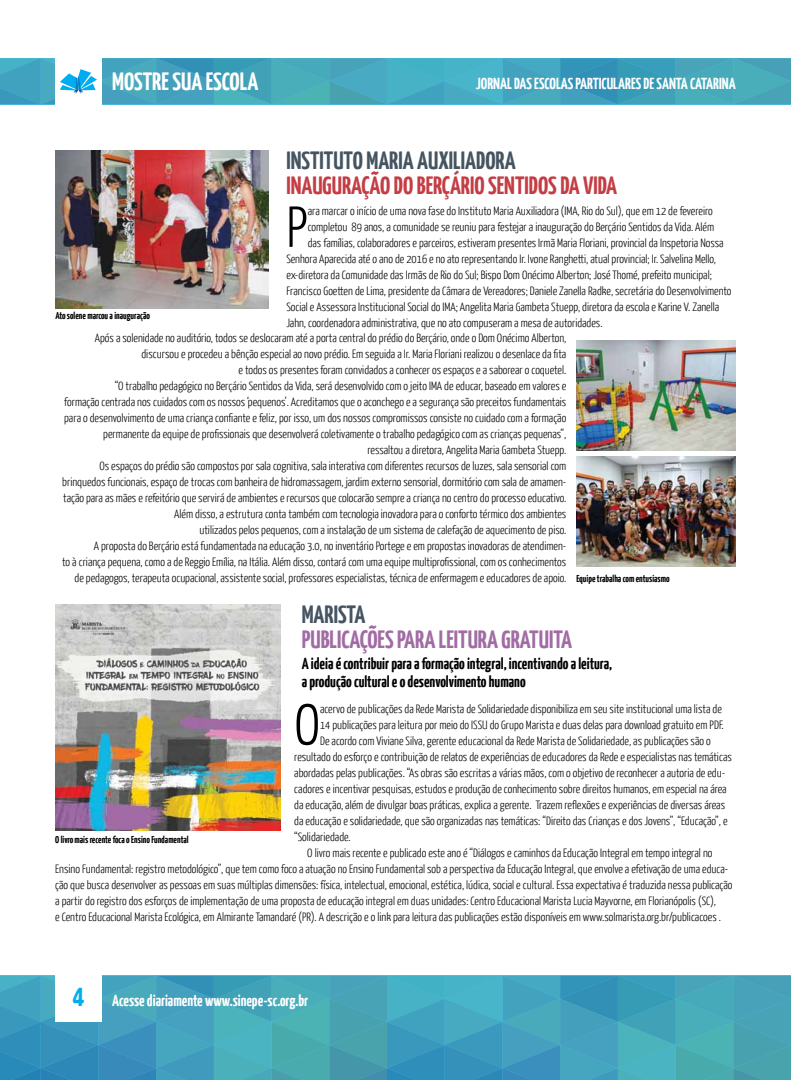
<style>
.page{position:relative;width:791px;height:1080px;background:#fff}
.page>*{position:absolute;margin:0;border:0;box-sizing:border-box;transform-origin:0 0}
.t1{font:300 57.7px "Yanone Kaffeesatz";color:#000}
.t2{font:700 25px "Yanone Kaffeesatz";color:#c43d44}
.t3{font:700 25px "Yanone Kaffeesatz";color:#455461}
.t4{font:700 25px "Yanone Kaffeesatz";color:#a16ba4}
.t5{font:700 25px "Yanone Kaffeesatz";color:#fff}
.t6{font:700 16px/18px "Yanone Kaffeesatz";color:#000}
.t7{font:700 16px "Yanone Kaffeesatz";color:#fff}
.t8{font:300 12px/16px "Yanone Kaffeesatz";color:#000;text-align:right}
.t9{font:700 10px "Yanone Kaffeesatz";color:#000}
.s1{font-size:30px;color:#00aeef}
</style>
<div class="page">
<svg style="left:0;top:976px;width:791px;height:104px;background:#42a1ba"></svg>
<div style="left:55px;top:975px;width:47px;height:47px;background:#fff"></div>
<svg style="left:0;top:58px;width:791px;height:46px;background:#4ba9c0"></svg>
<img style="left:576px;top:340px;width:160px;height:110px">
<img style="left:576px;top:456px;width:160px;height:110px">
<img style="left:55px;top:605px;width:226px;height:225px">
<img style="left:55px;top:151px;width:214px;height:157px">
<h2 class="t5" style="left:112px;top:66px;width:148px">MOSTRE SUA ESCOLA</h2>
<h3 class="t7" style="left:476px;top:74px;width:261px">JORNAL DAS ESCOLAS PARTICULARES DE SANTA CATARINA</h3>
<p class="t9" style="left:55px;top:309px;width:96px">Ato solene marcou a inauguração</p>
<h2 class="t3" style="left:286px;top:145px;width:231px">INSTITUTO MARIA AUXILIADORA</h2>
<h2 class="t2" style="left:286px;top:170px;width:332px">INAUGURAÇÃO DO BERÇÁRIO SENTIDOS DA VIDA</h2>
<h1 class="t1" style="left:286px;top:192px;width:23px">P</h1>
<p class="t8" style="left:308px;top:202px;width:406px">ara marcar o início de uma nova fase do Instituto Maria Auxiliadora (IMA, Rio do Sul), que em 12 de fevereiro</p>
<p class="t8" style="left:308px;top:218px;width:408px">completou 89 anos, a comunidade se reuniu para festejar a inauguração do Berçário Sentidos da Vida. Além</p>
<p class="t8" style="left:308px;top:234px;width:417px">das famílias, colaboradores e parceiros, estiveram presentes Irmã Maria Floriani, provincial da Inspetoria Nossa</p>
<p class="t8" style="left:286px;top:250px;width:431px">Senhora Aparecida até o ano de 2016 e no ato representando Ir. Ivone Ranghetti, atual provincial; Ir. Salvelina Mello,</p>
<p class="t8" style="left:286px;top:266px;width:427px">ex-diretora da Comunidade das Irmãs de Rio do Sul; Bispo Dom Onécimo Alberton; José Thomé, prefeito municipal;</p>
<p class="t8" style="left:286px;top:282px;width:447px">Francisco Goetten de Lima, presidente da Câmara de Vereadores; Daniele Zanella Radke, secretária do Desenvolvimento</p>
<p class="t8" style="left:286px;top:298px;width:434px">Social e Assessora Institucional Social do IMA; Angelita Maria Gambeta Stuepp, diretora da escola e Karine V. Zanella</p>
<p class="t8" style="left:286px;top:314px;width:318px">Jahn, coordenadora administrativa, que no ato compuseram a mesa de autoridades.</p>
<p class="t8" style="left:62px;top:330px;width:506px">Após a solenidade no auditório, todos se deslocaram até a porta central do prédio do Berçário, onde o Dom Onécimo Alberton, discursou e procedeu a bênção especial ao novo prédio. Em seguida a Ir. Maria Floriani realizou o desenlace da fita<br>e todos os presentes foram convidados a conhecer os espaços e a saborear o coquetel.<br>“O trabalho pedagógico no Berçário Sentidos da Vida, será desenvolvido com o jeito IMA de educar, baseado em valores e<br>formação centrada nos cuidados com os nossos ‘pequenos’. Acreditamos que o aconchego e a segurança são preceitos fundamentais para o desenvolvimento de uma criança confiante e feliz, por isso, um dos nossos compromissos consiste no cuidado com a formação permanente da equipe de profissionais que desenvolverá coletivamente o trabalho pedagógico com as crianças pequenas”,<br>ressaltou a diretora, Angelita Maria Gambeta Stuepp.<br>Os espaços do prédio são compostos por sala cognitiva, sala interativa com diferentes recursos de luzes, sala sensorial com brinquedos funcionais, espaço de trocas com banheira de hidromassagem, jardim externo sensorial, dormitório com sala de amamen&shy;tação para as mães e refeitório que servirá de ambientes e recursos que colocarão sempre a criança no centro do processo educativo.<br>Além disso, a estrutura conta também com tecnologia inovadora para o conforto térmico dos ambientes<br>utilizados pelos pequenos, com a instalação de um sistema de calefação de aquecimento de piso.<br>A proposta do Berçário está fundamentada na educação 3.0, no inventário Portege e em propostas inovadoras de atendimen-<br>to à criança pequena, como a de Reggio Emília, na Itália. Além disso, contará com uma equipe multiprofissional, com os conhecimentos de pedagogos, terapeuta ocupacional, assistente social, professores especialistas, técnica de enfermagem e educadores de apoio.</p>
<p class="t9" style="left:576px;top:572px;width:95px">Equipe trabalha com entusiasmo</p>
<h2 class="t3" style="left:302px;top:599px;width:65px">MARISTA</h2>
<h2 class="t4" style="left:302px;top:624px;width:272px">PUBLICAÇÕES PARA LEITURA GRATUITA</h2>
<h3 class="t6" style="left:302px;top:654px;width:312px">A ideia é contribuir para a formação integral, incentivando a leitura, a produção cultural e o desenvolvimento humano</h3>
<h1 class="t1" style="left:294px;top:690px;width:27px">O</h1>
<p class="t8" style="left:320px;top:700px;width:403px">acervo de publicações da Rede Marista de Solidariedade disponibiliza em seu site institucional uma lista de</p>
<p class="t8" style="left:320px;top:716px;width:405px">14 publicações para leitura por meio do ISSU do Grupo Marista e duas delas para download gratuito em PDF.</p>
<p class="t8" style="left:320px;top:732px;width:392px">De acordo com Viviane Silva, gerente educacional da Rede Marista de Solidariedade, as publicações são o</p>
<p class="t8" style="left:294px;top:748px;width:439px">resultado do esforço e contribuição de relatos de experiências de educadores da Rede e especialistas nas temáticas</p>
<p class="t8" style="left:294px;top:764px;width:432px">abordadas pelas publicações. “As obras são escritas a várias mãos, com o objetivo de reconhecer a autoria de edu-</p>
<p class="t8" style="left:294px;top:780px;width:434px">cadores e incentivar pesquisas, estudos e produção de conhecimento sobre direitos humanos, em especial na área</p>
<p class="t8" style="left:294px;top:796px;width:432px">da educação, além de divulgar boas práticas, explica a gerente. Trazem reflexões e experiências de diversas áreas</p>
<p class="t8" style="left:294px;top:812px;width:435px">da educação e solidariedade, que são organizadas nas temáticas: “Direito das Crianças e dos Jovens”, “Educação”, e</p>
<p class="t8" style="left:294px;top:828px;width:58px">“Solidariedade.</p>
<p class="t8" style="left:307px;top:844px;width:407px">O livro mais recente e publicado este ano é “Diálogos e caminhos da Educação Integral em tempo integral no</p>
<p class="t8" style="left:55px;top:860px;width:675px">Ensino Fundamental: registro metodológico”, que tem como foco a atuação no Ensino Fundamental sob a perspectiva da Educação Integral, que envolve a efetivação de uma educa-</p>
<p class="t8" style="left:55px;top:876px;width:679px">ção que busca desenvolver as pessoas em suas múltiplas dimensões: física, intelectual, emocional, estética, lúdica, social e cultural. Essa expectativa é traduzida nessa publicação</p>
<p class="t8" style="left:55px;top:892px;width:662px">a partir do registro dos esforços de implementação de uma proposta de educação integral em duas unidades: Centro Educacional Marista Lucia Mayvorne, em Florianópolis (SC),</p>
<p class="t8" style="left:55px;top:908px;width:667px">e Centro Educacional Marista Ecológica, em Almirante Tamandaré (PR). A descrição e o link para leitura das publicações estão disponíveis em www.solmarista.org.br/publicacoes .</p>
<p class="t9" style="left:55px;top:833px;width:135px">O livro mais recente foca o Ensino Fundamental</p>
<h3 class="t7" style="left:72px;top:991px;width:237px"><span class="s1">4</span> Acesse diariamente www.sinepe-sc.org.br</h3>
</div>
